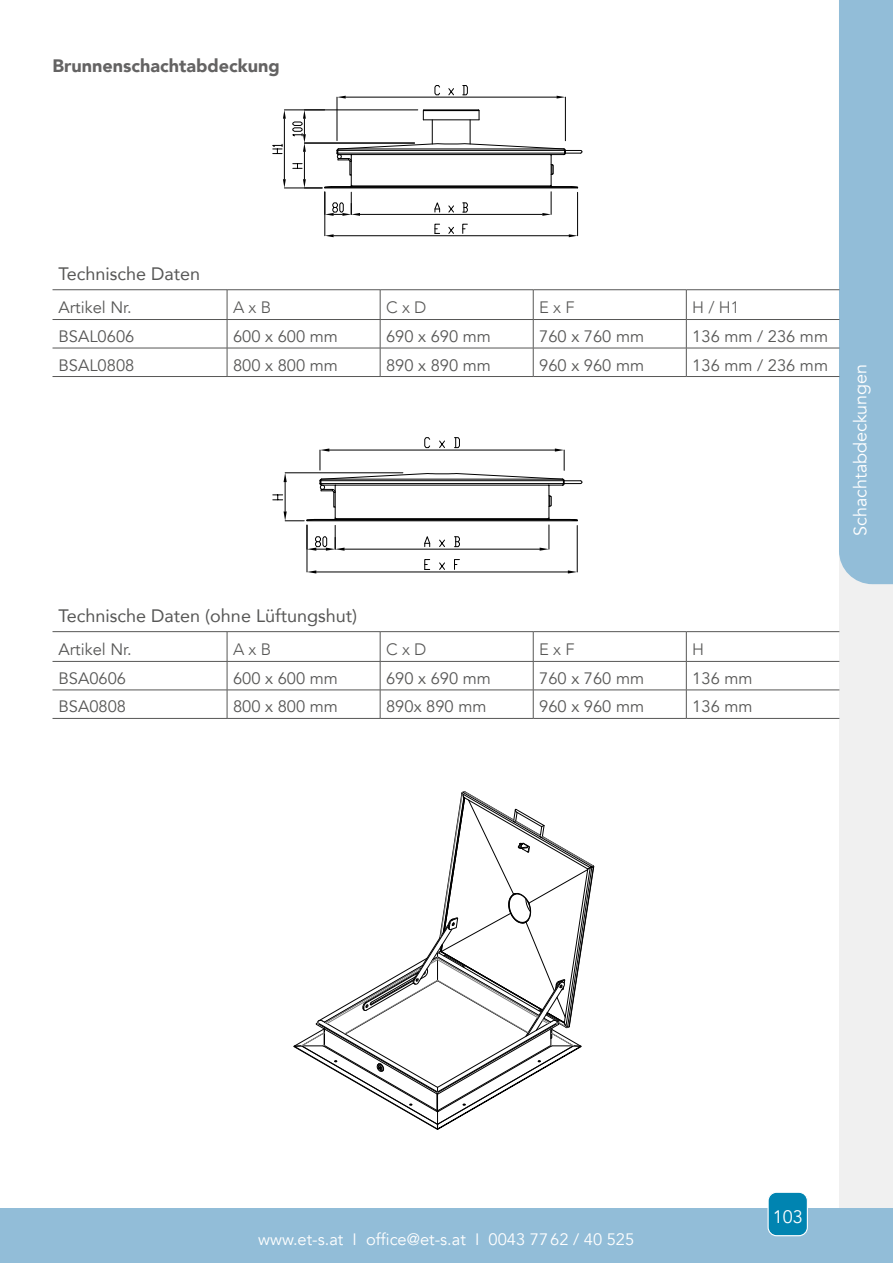
<style>
.page{position:relative;width:893px;height:1263px;background:#fff}
.page>*{position:absolute;margin:0;border:0;box-sizing:border-box;transform-origin:0 0}
.t1{font:18px "Avenir";color:#575756}
.t2{font:900 18px "Avenir";color:#646363}
.t3{font:18px "Avenir";color:#fff}
.t4{font:16.5px "Avenir";color:#575756}
.t5{font:16.5px "Avenir";color:#fff}
.t6{font:300 16.5px "Avenir";color:#575756}
</style>
<div class="page">
<div style="left:839px;top:0;width:54px;height:1213px;background:#f0f0f0"></div>
<div style="left:839px;top:0;width:54px;height:584px;background:#92bdd8"></div>
<div style="left:0;top:1208px;width:893px;height:55px;background:#92bdd8"></div>
<div style="left:768px;top:1192px;width:39px;height:44px;background:#0084b1;border-radius:9px"></div>
<div style="left:767px;top:1192px;width:41px;height:44px;border:1px solid #fff;border-radius:9px"></div>
<hr style="left:227px;top:289px;width:153px;height:1px;background:#575756">
<hr style="left:380px;top:289px;width:153px;height:1px;background:#575756">
<hr style="left:533px;top:289px;width:153px;height:1px;background:#575756">
<hr style="left:686px;top:289px;width:153px;height:1px;background:#575756">
<hr style="left:53px;top:289px;width:174px;height:1px;background:#575756">
<hr style="left:53px;top:319px;width:174px;height:1px;background:#575756">
<hr style="left:227px;top:319px;width:153px;height:1px;background:#575756">
<hr style="left:380px;top:319px;width:153px;height:1px;background:#575756">
<hr style="left:533px;top:319px;width:153px;height:1px;background:#575756">
<hr style="left:686px;top:319px;width:153px;height:1px;background:#575756">
<hr style="left:53px;top:348px;width:174px;height:1px;background:#575756">
<hr style="left:227px;top:348px;width:153px;height:1px;background:#575756">
<svg style="left:227px;top:290px;width:1px;height:86px"></svg>
<hr style="left:380px;top:348px;width:153px;height:1px;background:#575756">
<svg style="left:380px;top:290px;width:1px;height:86px"></svg>
<hr style="left:533px;top:348px;width:153px;height:1px;background:#575756">
<svg style="left:533px;top:290px;width:1px;height:86px"></svg>
<hr style="left:686px;top:348px;width:153px;height:1px;background:#575756">
<svg style="left:686px;top:290px;width:1px;height:86px"></svg>
<hr style="left:53px;top:376px;width:174px;height:1px;background:#575756">
<hr style="left:227px;top:376px;width:153px;height:1px;background:#575756">
<hr style="left:380px;top:376px;width:153px;height:1px;background:#575756">
<hr style="left:533px;top:376px;width:153px;height:1px;background:#575756">
<hr style="left:686px;top:376px;width:153px;height:1px;background:#575756">
<hr style="left:227px;top:631px;width:153px;height:1px;background:#575756">
<hr style="left:380px;top:631px;width:153px;height:1px;background:#575756">
<hr style="left:533px;top:631px;width:153px;height:1px;background:#575756">
<hr style="left:686px;top:631px;width:153px;height:1px;background:#575756">
<hr style="left:53px;top:631px;width:174px;height:1px;background:#575756">
<hr style="left:53px;top:661px;width:174px;height:1px;background:#575756">
<hr style="left:227px;top:661px;width:153px;height:1px;background:#575756">
<hr style="left:380px;top:661px;width:153px;height:1px;background:#575756">
<hr style="left:533px;top:661px;width:153px;height:1px;background:#575756">
<hr style="left:686px;top:661px;width:153px;height:1px;background:#575756">
<hr style="left:53px;top:690px;width:174px;height:1px;background:#575756">
<hr style="left:227px;top:690px;width:153px;height:1px;background:#575756">
<svg style="left:227px;top:632px;width:1px;height:86px"></svg>
<hr style="left:380px;top:690px;width:153px;height:1px;background:#575756">
<svg style="left:380px;top:632px;width:1px;height:86px"></svg>
<hr style="left:533px;top:690px;width:153px;height:1px;background:#575756">
<svg style="left:533px;top:632px;width:1px;height:86px"></svg>
<hr style="left:686px;top:690px;width:153px;height:1px;background:#575756">
<svg style="left:686px;top:632px;width:1px;height:86px"></svg>
<hr style="left:53px;top:718px;width:174px;height:1px;background:#575756">
<hr style="left:227px;top:718px;width:153px;height:1px;background:#575756">
<hr style="left:380px;top:718px;width:153px;height:1px;background:#575756">
<hr style="left:533px;top:718px;width:153px;height:1px;background:#575756">
<hr style="left:686px;top:718px;width:153px;height:1px;background:#575756">
<hr style="left:284px;top:110px;width:41px;height:1px;background:#000">
<hr style="left:284px;top:188px;width:38px;height:1px;background:#000">
<hr style="left:284px;top:119px;width:1px;height:60px;background:#000">
<svg style="left:283px;top:110px;width:3px;height:9px"></svg>
<svg style="left:283px;top:179px;width:3px;height:9px"></svg>
<svg style="left:272px;top:144px;width:11px;height:10px"></svg>
<svg style="left:292px;top:110px;width:291px;height:106px"></svg>
<hr style="left:325px;top:192px;width:1px;height:44px;background:#000">
<hr style="left:577px;top:192px;width:1px;height:44px;background:#000">
<hr style="left:334px;top:235px;width:235px;height:1px;background:#000">
<svg style="left:325px;top:234px;width:9px;height:3px"></svg>
<svg style="left:569px;top:234px;width:9px;height:3px"></svg>
<svg style="left:435px;top:224px;width:19px;height:10px"></svg>
<svg style="left:462px;top:224px;width:6px;height:10px"></svg>
<hr style="left:337px;top:97px;width:1px;height:44px;background:#000">
<hr style="left:565px;top:97px;width:1px;height:44px;background:#000">
<hr style="left:346px;top:97px;width:211px;height:1px;background:#000">
<svg style="left:337px;top:96px;width:9px;height:3px"></svg>
<svg style="left:557px;top:96px;width:8px;height:3px"></svg>
<svg style="left:435px;top:85px;width:5px;height:10px"></svg>
<svg style="left:448px;top:88px;width:6px;height:7px"></svg>
<svg style="left:462px;top:85px;width:6px;height:10px"></svg>
<svg style="left:293px;top:1041px;width:209px;height:89px"></svg>
<svg style="left:301px;top:791px;width:293px;height:302px"></svg>
<hr style="left:307px;top:525px;width:1px;height:47px;background:#000">
<hr style="left:577px;top:525px;width:1px;height:47px;background:#000">
<hr style="left:316px;top:572px;width:252px;height:1px;background:#000">
<svg style="left:307px;top:570px;width:9px;height:3px"></svg>
<svg style="left:568px;top:570px;width:9px;height:3px"></svg>
<svg style="left:424px;top:559px;width:21px;height:11px"></svg>
<svg style="left:454px;top:559px;width:6px;height:11px"></svg>
<svg style="left:273px;top:437px;width:310px;height:114px"></svg>
<p class="t2" style="left:53px;top:50px;width:229px">Brunnenschachtabdeckung</p>
<p class="t1" style="left:59px;top:259px;width:143px">Technische Daten</p>
<p class="t4" style="left:59px;top:297px;width:75px">Artikel Nr.</p>
<p class="t6" style="left:233px;top:297px;width:40px">A x B</p>
<p class="t6" style="left:386px;top:297px;width:42px">C x D</p>
<p class="t6" style="left:539px;top:297px;width:37px">E x F</p>
<p class="t6" style="left:692px;top:297px;width:49px">H / H1</p>
<p class="t4" style="left:59px;top:326px;width:77px">BSAL0606</p>
<p class="t4" style="left:233px;top:326px;width:106px">600 x 600 mm</p>
<p class="t4" style="left:386px;top:326px;width:106px">690 x 690 mm</p>
<p class="t4" style="left:539px;top:326px;width:106px">760 x 760 mm</p>
<p class="t4" style="left:692px;top:326px;width:137px">136 mm / 236 mm</p>
<p class="t4" style="left:59px;top:355px;width:77px">BSAL0808</p>
<p class="t4" style="left:233px;top:355px;width:106px">800 x 800 mm</p>
<p class="t4" style="left:386px;top:355px;width:106px">890 x 890 mm</p>
<p class="t4" style="left:539px;top:355px;width:106px">960 x 960 mm</p>
<p class="t4" style="left:692px;top:355px;width:137px">136 mm / 236 mm</p>
<p class="t3" style="left:849px;top:536px;width:174px;rotate:-90deg">Schachtabdeckungen</p>
<p class="t1" style="left:59px;top:601px;width:300px">Technische Daten (ohne Lüftungshut)</p>
<p class="t4" style="left:59px;top:639px;width:75px">Artikel Nr.</p>
<p class="t6" style="left:233px;top:639px;width:40px">A x B</p>
<p class="t6" style="left:386px;top:639px;width:42px">C x D</p>
<p class="t6" style="left:539px;top:639px;width:37px">E x F</p>
<p class="t6" style="left:692px;top:639px;width:13px">H</p>
<p class="t4" style="left:59px;top:668px;width:69px">BSA0606</p>
<p class="t4" style="left:233px;top:668px;width:106px">600 x 600 mm</p>
<p class="t4" style="left:386px;top:668px;width:106px">690 x 690 mm</p>
<p class="t4" style="left:539px;top:668px;width:106px">760 x 760 mm</p>
<p class="t4" style="left:692px;top:668px;width:62px">136 mm</p>
<p class="t4" style="left:59px;top:697px;width:69px">BSA0808</p>
<p class="t4" style="left:233px;top:697px;width:106px">800 x 800 mm</p>
<p class="t4" style="left:386px;top:697px;width:102px">890x 890 mm</p>
<p class="t4" style="left:539px;top:697px;width:106px">960 x 960 mm</p>
<p class="t4" style="left:692px;top:697px;width:62px">136 mm</p>
<p class="t5" style="left:258px;top:1229px;width:378px">www.et-s.at I office@et-s.at I 0043 7762 / 40 525</p>
<p class="t3" style="left:773px;top:1206px;width:32px">103</p>
</div>
